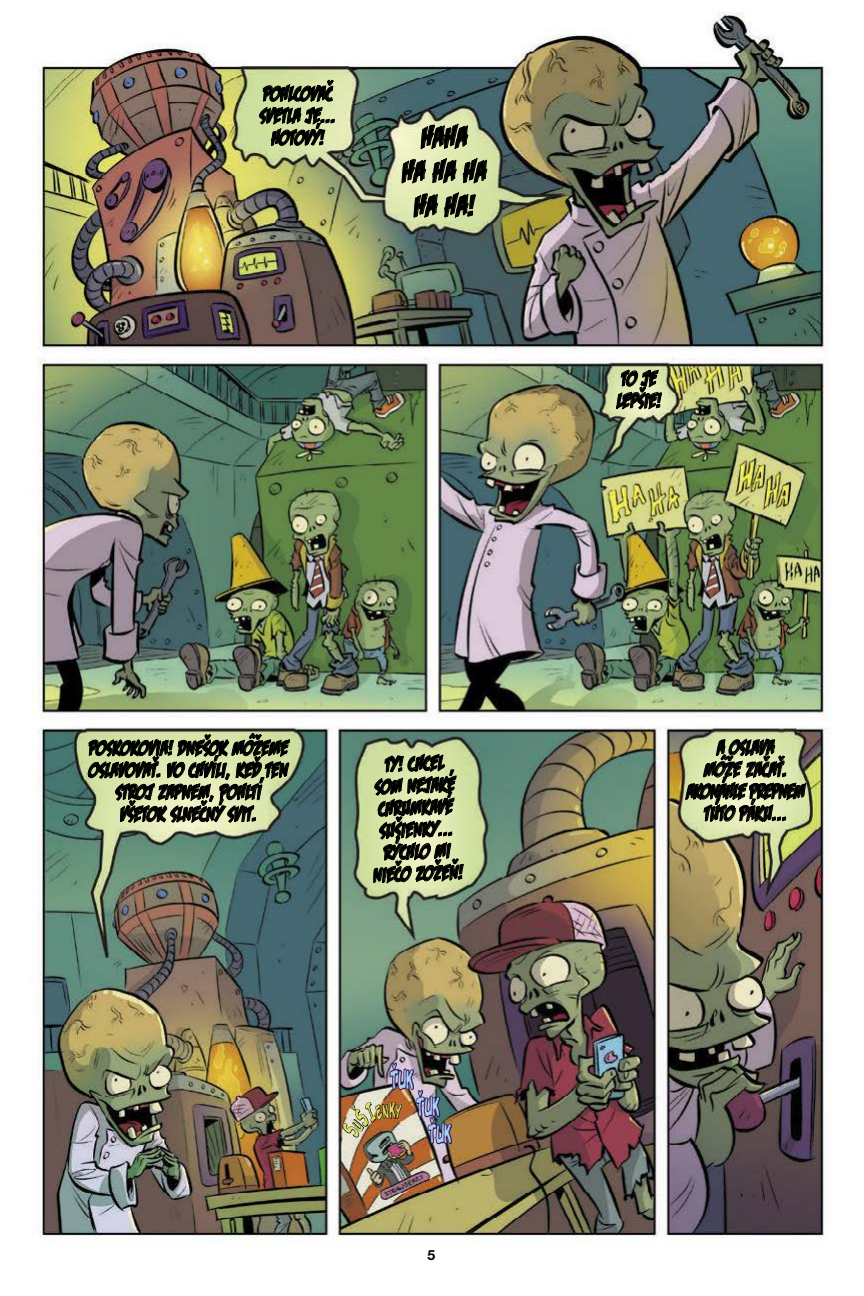
<style>
.page{position:relative;width:864px;height:1296px;background:#fff}
.page>*{position:absolute;margin:0;border:0;box-sizing:border-box;transform-origin:0 0}
.t1{font:30.8px/34.4px "Feastof Flesh BBCE";letter-spacing:.04em;color:#000;text-align:center;scale:.77 1}
.t2{font:24px/27px "Komika Parch CE";letter-spacing:.05em;color:#aed4f4;text-align:center;scale:.5 1}
.t3{font:21.4px/22px "Feastof Flesh BBCE";letter-spacing:.04em;color:#000;text-align:center;scale:.77 1}
.t4{font:700 14px "Helvetica Neue LT Std";color:#000}
</style>
<div class="page">
<img style="left:31px;top:13px;width:800px;height:1229px">
<svg style="left:259px;top:79px;width:76px;height:67px;background:#949e74"></svg>
<svg style="left:616px;top:369px;width:47px;height:41px;background:#959b78"></svg>
<svg style="left:87px;top:732px;width:204px;height:91px;background:#959d78"></svg>
<svg style="left:373px;top:753px;width:91px;height:131px;background:#9ba37c"></svg>
<svg style="left:685px;top:738px;width:122px;height:84px;background:#9fa680"></svg>
<svg style="left:420px;top:123px;width:49px;height:27px"></svg>
<svg style="left:401px;top:157px;width:87px;height:27px;background:#a2a881"></svg>
<svg style="left:413px;top:192px;width:63px;height:26px;background:#959e76"></svg>
<img style="left:341px;top:970px;width:112px;height:221px">
<p class="t3" style="left:259px;top:81px;width:100px">POHLCOVAČ<br>SVETLA JE...<br>HOTOVÝ!</p>
<h1 class="t1" style="left:401px;top:117px;width:110px">HAHA<br>HA HA HA<br>HA HA!</h1>
<p class="t3" style="left:88px;top:735px;width:259px">POSKOKOVIA! DNEŠOK MÔŽEME<br>OSLAVOVAŤ. VO CHVÍLI, KEĎ TEN<br>STROJ ZAPNEM, POHLTÍ<br>VŠETOK SLNEČNÝ SVIT.</p>
<p class="t3" style="left:368px;top:752px;width:117px;rotate:-2deg">TY! CHCEL<br>SOM NEJAKÉ<br>CHRUMKAVÉ<br>SUŠIENKY...<br>RÝCHLO MI<br>NIEČO ZOŽEŇ!</p>
<p class="t2" style="left:390px;top:1064px;width:47px">ŤUK</p>
<p class="t2" style="left:417px;top:1092px;width:70px">ŤUK<br>ŤUK</p>
<p class="t4" style="left:427px;top:1246px;width:9px">5</p>
<p class="t3" style="left:616px;top:365px;width:58px;text-align:left">TO JE<br>LEPŠIE!</p>
<p class="t3" style="left:686px;top:734px;width:155px">A OSLAVA<br>MÔŽE ZAČAŤ.<br>AKONÁHLE PREPNEM<br>TÚTO PÁKU...</p>
</div>
